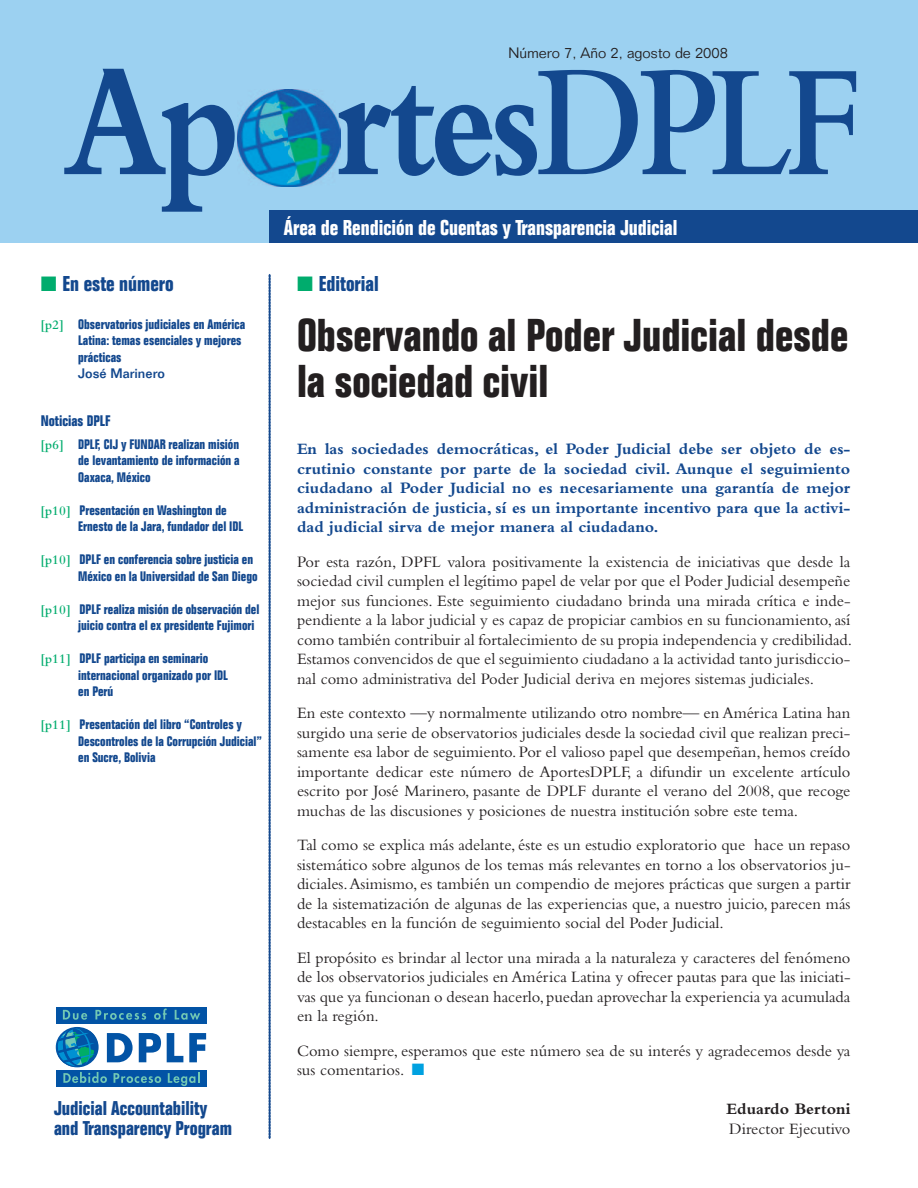
<style>
.page{position:relative;width:918px;height:1188px;background:#fff}
.page>*{position:absolute;margin:0;border:0;box-sizing:border-box;transform-origin:0 0}
.t1{font:700 165.45px "Bembo";letter-spacing:-.05em;color:#13488e;scale:.85 1}
.t2{font:700 condensed 45px/46.5px "Folio";color:#231f20}
.t3{font:700 condensed 21px "Folio";color:#fff}
.t4{font:700 condensed 21px "Folio";color:#13488e}
.t5{font:700 condensed 19.5px/19.5px "Folio";color:#13488e}
.t6{font:16.5px/19.5px "Bembo";color:#231f20;text-align:justify}
.t7{font:700 16.5px/19.5px "Bembo";color:#13488e;text-align:justify}
.t8{font:700 16.5px "Bembo";color:#231f20}
.t9{font:700 condensed 15px "Folio";color:#13488e}
.t10{font:300 14.85px "Folio";color:#231f20}
.t11{font:700 condensed 13.5px/16.5px "Folio";color:#13488e}
.t12{font:500 13.5px "Folio";color:#13488e}
.s1{font-weight:600}
.s2{color:#00ac6d}
.s3{font-family:"Bembo";font-weight:600;font-stretch:normal;color:#00ac6d}
.s4{color:#00a1e0}
</style>
<div class="page">
<div style="left:0;top:0;width:918px;height:243px;background:#9cd1f1"></div>
<div style="left:56px;top:1007px;width:150px;height:17px;background:#0253a5"></div>
<div style="left:56px;top:1071px;width:150px;height:16px;background:#0253a5"></div>
<svg style="left:55px;top:1009px;width:151px;height:77px"></svg>
<div style="left:269px;top:210px;width:649px;height:33px;background:#13488e"></div>
<img style="left:237px;top:90px;width:103px;height:97px">
<svg style="left:269px;top:274px;width:1px;height:865px"></svg>
<p class="t10" style="left:508px;top:44px;width:221px">Número 7, Año 2, agosto de 2008</p>
<h1 class="t1" style="left:63px;top:30px;width:941px">Ap rtes<span class="s1">DPLF</span></h1>
<p class="t4" style="left:41px;top:272px;width:135px"><span class="s2">■</span> En este número</p>
<p class="t11" style="left:78px;top:316px;width:169px;text-indent:-37px"><span class="s3">[p2]</span> Observatorios judiciales en América<br>Latina: temas esenciales y mejores prácticas</p>
<p class="t12" style="left:78px;top:366px;width:88px">José Marinero</p>
<p class="t9" style="left:41px;top:413px;width:71px">Noticias DPLF</p>
<p class="t11" style="left:78px;top:436px;width:163px;text-align:justify;text-indent:-37px"><span class="s3">[p6]</span> DPLF, CIJ y FUNDAR realizan misión de levantamiento de información a Oaxaca, México</p>
<p class="t11" style="left:78px;top:502px;width:167px;text-indent:-37px"><span class="s3">[p10]</span> Presentación en Washington de<br>Ernesto de la Jara, fundador del IDL</p>
<p class="t11" style="left:78px;top:552px;width:181px;text-indent:-37px"><span class="s3">[p10]</span> DPLF en conferencia sobre justicia en<br>México en la Universidad de San Diego</p>
<p class="t11" style="left:78px;top:601px;width:183px;text-indent:-37px"><span class="s3">[p10]</span> DPLF realiza misión de observación del juicio contra el ex presidente Fujimori</p>
<p class="t11" style="left:78px;top:651px;width:151px;text-indent:-37px"><span class="s3">[p11]</span> DPLF participa en seminario internacional organizado por IDL en Perú</p>
<p class="t11" style="left:78px;top:717px;width:185px;text-indent:-37px"><span class="s3">[p11]</span> Presentación del libro “Controles y<br>Descontroles de la Corrupción Judicial” en Sucre, Bolivia</p>
<p class="t5" style="left:54px;top:1099px;width:179px">Judicial Accountability and Transparency Program</p>
<p class="t3" style="left:284px;top:216px;width:395px">Área de Rendición de Cuentas y Transparencia Judicial</p>
<p class="t4" style="left:297px;top:272px;width:83px"><span class="s2">■</span> Editorial</p>
<h2 class="t2" style="left:297px;top:312px;width:553px">Observando al Poder Judicial desde la sociedad civil</h2>
<p class="t7" style="left:297px;top:439px;width:555px">En las sociedades democráticas, el Poder Judicial debe ser objeto de es&shy;crutinio constante por parte de la sociedad civil. Aunque el seguimiento ciudadano al Poder Judicial no es necesariamente una garantía de mejor administración de justicia, sí es un importante incentivo para que la activi&shy;dad judicial sirva de mejor manera al ciudadano.</p>
<p class="t6" style="left:297px;top:552px;width:557px">Por esta razón, DPFL valora positivamente la existencia de iniciativas que desde la sociedad civil cumplen el legítimo papel de velar por que el Poder Judicial desempeñe mejor sus funciones. Este seguimiento ciudadano brinda una mirada crítica e inde&shy;pendiente a la labor judicial y es capaz de propiciar cambios en su funcionamiento, así como también contribuir al fortalecimiento de su propia independencia y credibilidad.<br>Estamos convencidos de que el seguimiento ciudadano a la actividad tanto jurisdiccio&shy;nal como administrativa del Poder Judicial deriva en mejores sistemas judiciales.</p>
<p class="t6" style="left:297px;top:703px;width:555px">En este contexto —y normalmente utilizando otro nombre— en América Latina han surgido una serie de observatorios judiciales desde la sociedad civil que realizan preci&shy;samente esa labor de seguimiento. Por el valioso papel que desempeñan, hemos creído importante dedicar este número de AportesDPLF, a difundir un excelente artículo escrito por José Marinero, pasante de DPLF durante el verano del 2008, que recoge muchas de las discusiones y posiciones de nuestra institución sobre este tema.</p>
<p class="t6" style="left:297px;top:835px;width:555px">Tal como se explica más adelante, éste es un estudio exploratorio que hace un repaso sistemático sobre algunos de los temas más relevantes en torno a los observatorios ju&shy;diciales. Asimismo, es también un compendio de mejores prácticas que surgen a partir de la sistematización de algunas de las experiencias que, a nuestro juicio, parecen más destacables en la función de seguimiento social del Poder Judicial.</p>
<p class="t6" style="left:297px;top:948px;width:555px">El propósito es brindar al lector una mirada a la naturaleza y caracteres del fenómeno de los observatorios judiciales en América Latina y ofrecer pautas para que las iniciati&shy;vas que ya funcionan o desean hacerlo, puedan aprovechar la experiencia ya acumulada en la región.</p>
<p class="t6" style="left:297px;top:1041px;width:555px">Como siempre, esperamos que este número sea de su interés y agradecemos desde ya sus comentarios. <span class="s4">■</span></p>
<p class="t8" style="left:727px;top:1100px;width:125px">Eduardo Bertoni</p>
<p class="t6" style="left:729px;top:1119px;width:123px">Director Ejecutivo</p>
</div>
